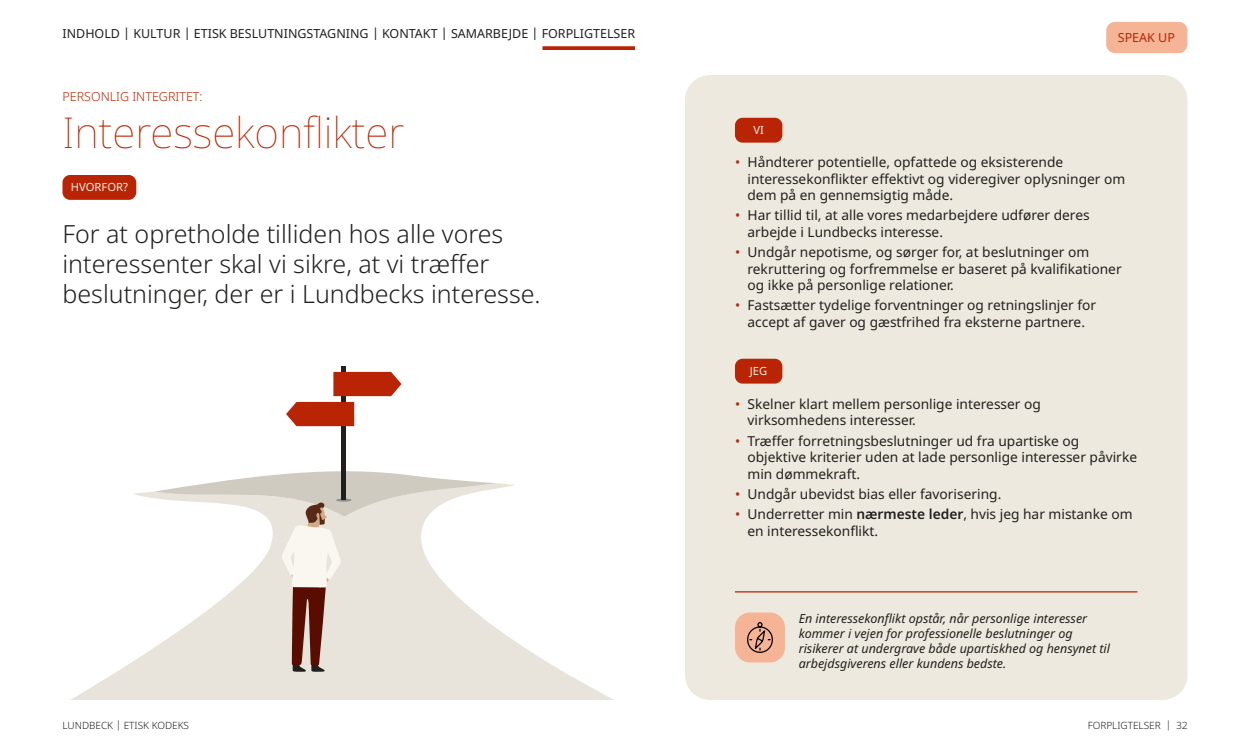
<style>
.page{position:relative;width:1250px;height:750px;background:#fff}
.page>*{position:absolute;margin:0;border:0;box-sizing:border-box;transform-origin:0 0}
.t1{font:100 42.5px "Noto Sans";color:#b92504}
.t2{font:300 25px/30px "Noto Sans";color:#22201f}
.t3{font:13.75px/16.5px "Noto Sans";color:#22201f}
.t4{font:italic 12.5px/15px "Noto Sans";color:#22201f}
.t5{font:12.5px "Noto Sans";color:#22201f}
.t6{font:300 12.5px "Noto Sans";color:#b92504}
.t7{font:12.5px "Noto Sans";color:#b92504}
.t8{font:11.25px "Noto Sans";color:#ede9de}
.t9{font:300 10px "Noto Sans";color:#22201f}
.s1{color:#b92504}
.s2{font-weight:600}
</style>
<div class="page">
<div style="left:1106px;top:22px;width:82px;height:31px;background:#f5b496;border-radius:9px"></div>
<svg style="left:542px;top:46px;width:93px;height:4px"></svg>
<div style="left:685px;top:75px;width:503px;height:625px;background:#ede9de;border-radius:25px"></div>
<div style="left:62px;top:175px;width:74px;height:25px;background:#b92504;border-radius:8px"></div>
<svg style="left:71px;top:483px;width:543px;height:217px"></svg>
<hr style="left:735px;top:591px;width:403px;height:1px;background:#b92504">
<div style="left:735px;top:359px;width:47px;height:25px;background:#b92504;border-radius:8px"></div>
<div style="left:735px;top:118px;width:47px;height:25px;background:#b92504;border-radius:8px"></div>
<div style="left:735px;top:612px;width:50px;height:50px;background:#f5b496;border-radius:15px"></div>
<svg style="left:747px;top:622px;width:26px;height:31px"></svg>
<div style="left:341px;top:366px;width:5px;height:134px;background:#22201f"></div>
<svg style="left:155px;top:471px;width:341px;height:201px"></svg>
<svg style="left:333px;top:372px;width:69px;height:24px;background:#bf3819"></svg>
<svg style="left:286px;top:402px;width:68px;height:24px;background:#be3517"></svg>
<p class="t5" style="left:63px;top:27px;width:574px">INDHOLD | KULTUR | ETISK BESLUTNINGSTAGNING | KONTAKT | SAMARBEJDE | FORPLIGTELSER</p>
<p class="t7" style="left:1118px;top:30px;width:59px">SPEAK UP</p>
<p class="t6" style="left:62px;top:89px;width:142px">PERSONLIG INTEGRITET:</p>
<h1 class="t1" style="left:62px;top:102px;width:343px">Interessekonflikter</h1>
<p class="t8" style="left:71px;top:181px;width:59px">HVORFOR?</p>
<h2 class="t2" style="left:62px;top:219px;width:480px">For at opretholde tilliden hos alle vores interessenter skal vi sikre, at vi træffer beslutninger, der er i Lundbecks interesse.</h2>
<p class="t9" style="left:62px;top:720px;width:128px">LUNDBECK | ETISK KODEKS</p>
<p class="t8" style="left:753px;top:123px;width:12px">VI</p>
<p class="t3" style="left:747px;top:154px;width:379px;text-indent:-12px"><span class="s1">•</span> Håndterer potentielle, opfattede og eksisterende interessekonflikter effektivt og videregiver oplysninger om dem på en gennemsigtig måde.</p>
<p class="t3" style="left:747px;top:207px;width:344px;text-indent:-12px"><span class="s1">•</span> Har tillid til, at alle vores medarbejdere udfører deres arbejde i Lundbecks interesse.</p>
<p class="t3" style="left:747px;top:244px;width:376px;text-indent:-12px"><span class="s1">•</span> Undgår nepotisme, og sørger for, at beslutninger om rekruttering og forfremmelse er baseret på kvalifikationer og ikke på personlige relationer.</p>
<p class="t3" style="left:735px;top:297px;width:363px;text-align:center"><span class="s1">•</span> Fastsætter tydelige forventninger og retningslinjer for accept af gaver og gæstfrihed fra eksterne partnere.</p>
<p class="t8" style="left:750px;top:364px;width:19px">JEG</p>
<p class="t3" style="left:747px;top:396px;width:295px;text-indent:-12px"><span class="s1">•</span> Skelner klart mellem personlige interesser og virksomhedens interesser.</p>
<p class="t3" style="left:747px;top:433px;width:391px;text-indent:-12px"><span class="s1">•</span> Træffer forretningsbeslutninger ud fra upartiske og objektive kriterier uden at lade personlige interesser påvirke min dømmekraft.</p>
<p class="t3" style="left:735px;top:486px;width:268px"><span class="s1">•</span> Undgår ubevidst bias eller favorisering.</p>
<p class="t3" style="left:747px;top:506px;width:387px;text-indent:-12px"><span class="s1">•</span> Underretter min <span class="s2">nærmeste leder</span>, hvis jeg har mistanke om en interessekonflikt.</p>
<p class="t4" style="left:799px;top:611px;width:313px">En interessekonflikt opstår, når personlige interesser kommer i vejen for professionelle beslutninger og risikerer at undergrave både upartiskhed og hensynet til arbejdsgiverens eller kundens bedste.</p>
<p class="t9" style="left:1088px;top:720px;width:101px">FORPLIGTELSER | 32</p>
</div>
